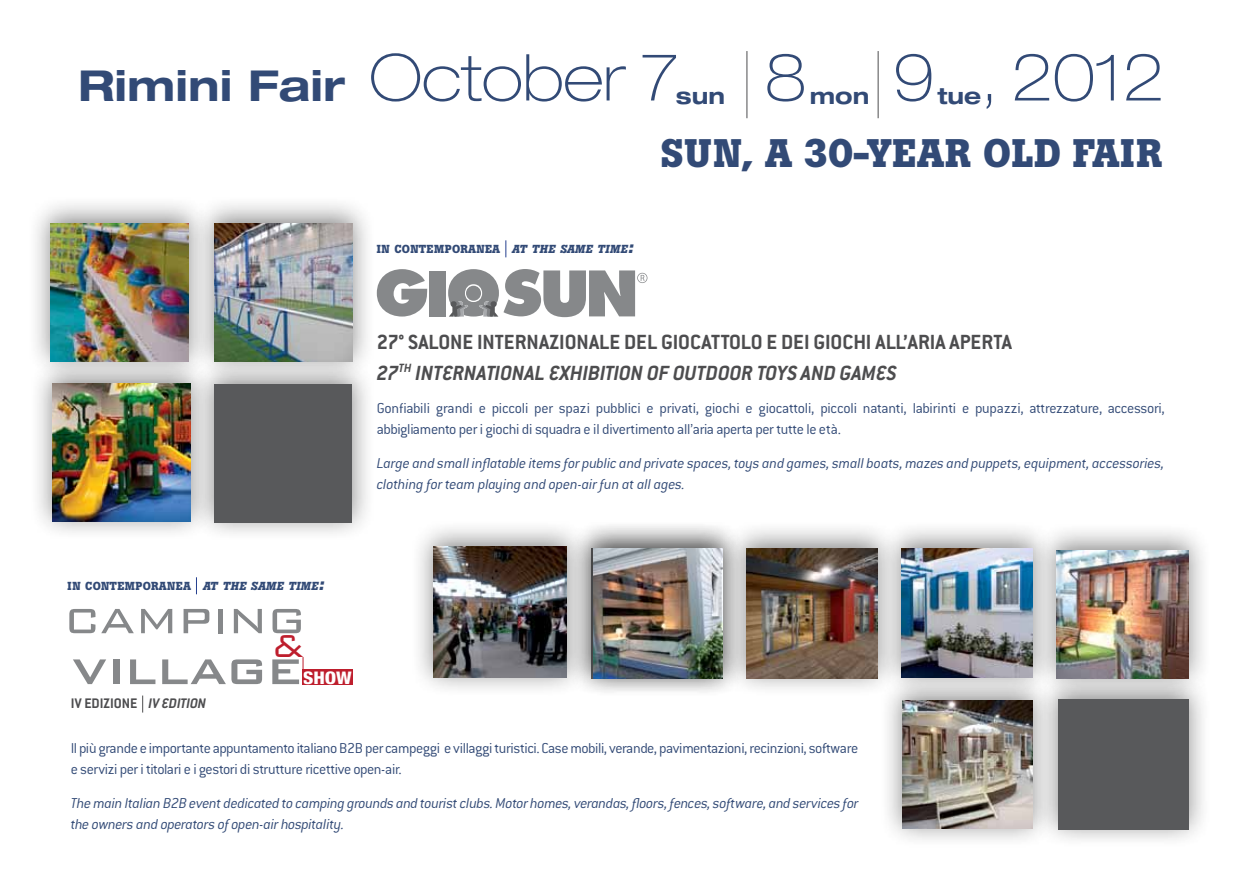
<style>
.page{position:relative;width:1252px;height:886px;background:#fff}
.page>*{position:absolute;margin:0;border:0;box-sizing:border-box;transform-origin:0 0}
.t1{font:100 expanded 64.65px "Helvetica Neue LT Std";color:#324a76}
.t2{font:700 expanded 42.6px "Helvetica Neue LT Std";color:#324a76}
.t3{font:300 42.45px "Bank Gothic BT";color:#be1e2d}
.t4{font:700 39.45px "Boton";letter-spacing:.01em;color:#324a76}
.t5{font:700 22.5px "Conduit ITC";letter-spacing:-.01em;color:#4d4d4f}
.t6{font:italic 700 22.5px "Conduit ITC";color:#4d4d4f}
.t7{font:700 expanded 22.5px "Helvetica Neue LT Std";color:#324a76}
.t8{font:800 condensed 17.4px "Helvetica Neue";color:#fff;scale:1.15 1}
.t9{font:300 15.75px/21px "Conduit ITC";letter-spacing:-.02em;color:#324a76}
.t10{font:italic 300 15.75px/21px "Conduit ITC";letter-spacing:-.02em;color:#324a76}
.t11{font:700 15.15px "Conduit ITC";color:#4d4d4f}
.t12{font:italic 700 15.15px "Conduit ITC";color:#4d4d4f}
.t13{font:700 11.55px "Boton";letter-spacing:.02em;color:#324a76}
.s1{font-weight:100;font-size:64.65px}
.s2{font-style:italic}
.s3{font-style:italic;font-size:16.5px}
.s4{font-style:inherit}
</style>
<div class="page">
<svg style="left:73px;top:659px;width:33px;height:25px"></svg>
<div style="left:113px;top:659px;width:6px;height:25px;background:#86888a"></div>
<svg style="left:130px;top:659px;width:25px;height:25px"></svg>
<svg style="left:162px;top:659px;width:100px;height:25px"></svg>
<svg style="left:69px;top:609px;width:26px;height:24px"></svg>
<svg style="left:101px;top:609px;width:33px;height:24px"></svg>
<svg style="left:141px;top:609px;width:31px;height:24px"></svg>
<svg style="left:184px;top:609px;width:25px;height:24px"></svg>
<div style="left:218px;top:609px;width:5px;height:24px;background:#86888a"></div>
<svg style="left:234px;top:609px;width:28px;height:24px"></svg>
<svg style="left:272px;top:609px;width:29px;height:24px"></svg>
<div style="left:302px;top:669px;width:50px;height:15px;background:#be1e2d"></div>
<svg style="left:272px;top:657px;width:32px;height:27px"></svg>
<hr style="left:747px;top:51px;width:1px;height:67px;background:#4d4d4f">
<hr style="left:878px;top:51px;width:1px;height:67px;background:#4d4d4f">
<svg style="left:377px;top:269px;width:50px;height:47px"></svg>
<div style="left:429px;top:270px;width:17px;height:46px;background:#86888a"></div>
<svg style="left:448px;top:269px;width:199px;height:48px"></svg>
<svg style="left:506px;top:240px;width:1px;height:17px"></svg>
<svg style="left:196px;top:577px;width:1px;height:17px"></svg>
<svg style="left:142px;top:695px;width:1px;height:17px"></svg>
<div style="left:28px;top:355px;width:186px;height:186px;background:#000;opacity:.48"></div>
<img style="left:52px;top:384px;width:138px;height:138px">
<div style="left:191px;top:195px;width:185px;height:186px;background:#000;opacity:.48"></div>
<img style="left:215px;top:223px;width:138px;height:133px">
<div style="left:27px;top:195px;width:185px;height:186px;background:#000;opacity:.48"></div>
<img style="left:51px;top:223px;width:138px;height:138px">
<div style="left:1034px;top:671px;width:178px;height:178px;background:#000;opacity:.48"></div>
<div style="left:1058px;top:699px;width:130px;height:130px;background:#58595b"></div>
<div style="left:190px;top:356px;width:186px;height:186px;background:#000;opacity:.48"></div>
<div style="left:214px;top:385px;width:138px;height:138px;background:#58595b"></div>
<div style="left:569px;top:520px;width:177px;height:178px;background:#000;opacity:.48"></div>
<img style="left:593px;top:548px;width:129px;height:130px">
<div style="left:878px;top:520px;width:178px;height:177px;background:#000;opacity:.48"></div>
<img style="left:901px;top:548px;width:131px;height:124px">
<div style="left:1033px;top:522px;width:179px;height:175px;background:#000;opacity:.48"></div>
<img style="left:1057px;top:550px;width:131px;height:128px">
<div style="left:722px;top:520px;width:179px;height:177px;background:#000;opacity:.48"></div>
<img style="left:746px;top:548px;width:131px;height:130px">
<div style="left:879px;top:672px;width:177px;height:176px;background:#000;opacity:.48"></div>
<img style="left:903px;top:701px;width:129px;height:127px">
<div style="left:409px;top:518px;width:181px;height:179px;background:#000;opacity:.48"></div>
<img style="left:433px;top:546px;width:133px;height:131px">
<h2 class="t2" style="left:78px;top:59px;width:602px">Rimini Fair <span class="s1">October 7</span></h2>
<h1 class="t1" style="left:765px;top:39px;width:43px">8</h1>
<h1 class="t1" style="left:893px;top:39px;width:273px">9 , 2012</h1>
<h3 class="t7" style="left:676px;top:82px;width:51px">sun</h3>
<h3 class="t7" style="left:810px;top:82px;width:61px">mon</h3>
<h3 class="t7" style="left:937px;top:82px;width:45px">tue</h3>
<h3 class="t4" style="left:660px;top:130px;width:28px">SUN</h3>
<h3 class="t4" style="left:741px;top:130px;width:179px">, A 30-YEAR</h3>
<h3 class="t4" style="left:983px;top:130px;width:134px">OLD FAIR</h3>
<p class="t13" style="left:377px;top:242px;width:258px">IN CONTEMPORANEA <span class="s2">AT THE SAME TIME</span><span class="s3">:</span></p>
<h3 class="t5" style="left:377px;top:329px;width:54px">27° SALONE</h3>
<h3 class="t5" style="left:477px;top:329px;width:17px">INTERNAZIONALE</h3>
<h3 class="t5" style="left:624px;top:329px;width:60px">DEL GIOCATTOLO</h3>
<h3 class="t5" style="left:766px;top:329px;width:69px">E DEI GIOCHI</h3>
<h3 class="t5" style="left:875px;top:329px;width:96px">ALL’ARIA APERTA</h3>
<h3 class="t6" style="left:377px;top:360px;width:56px">27<sup>TH</sup> INTERNATIONAL</h3>
<h3 class="t6" style="left:549px;top:360px;width:22px">EXHIBITION</h3>
<h3 class="t6" style="left:647px;top:360px;width:50px">OF OUTDOOR</h3>
<h3 class="t6" style="left:757px;top:360px;width:131px">TOYS AND GAMES</h3>
<p class="t9" style="left:377px;top:398px;width:789px">Gonfiabili grandi e piccoli per spazi pubblici e privati, giochi e giocattoli, piccoli natanti, labirinti e pupazzi, attrezzature, accessori, abbigliamento per i giochi di squadra e il divertimento all’aria aperta per tutte le età.</p>
<p class="t10" style="left:377px;top:452px;width:789px">Large and small inflatable items for public and private spaces, toys and games, small boats, mazes and puppets, equipment, accessories, clothing for team playing and open-air fun at all ages.</p>
<p class="t13" style="left:68px;top:579px;width:258px">IN CONTEMPORANEA <span class="s2">AT THE SAME TIME</span><span class="s3">:</span></p>
<h3 class="t3" style="left:272px;top:623px;width:34px">&amp;</h3>
<p class="t11" style="left:71px;top:695px;width:21px"><span class="s4">IV</span> EDIZIONE</p>
<p class="t12" style="left:148px;top:695px;width:46px"><span class="s4">IV</span> EDITION</p>
<p class="t8" style="left:303px;top:666px;width:44px">SHOW</p>
<p class="t9" style="left:71px;top:738px;width:789px">Il più grande e importante appuntamento italiano B2B per campeggi e villaggi turistici. Case mobili, verande, pavimentazioni, recinzioni, software e servizi per i titolari e i gestori di strutture ricettive open-air.</p>
<p class="t10" style="left:71px;top:792px;width:789px">The main Italian B2B event dedicated to camping grounds and tourist clubs. Motor homes, verandas, floors, fences, software, and services for the owners and operators of open-air hospitality.</p>
</div>
